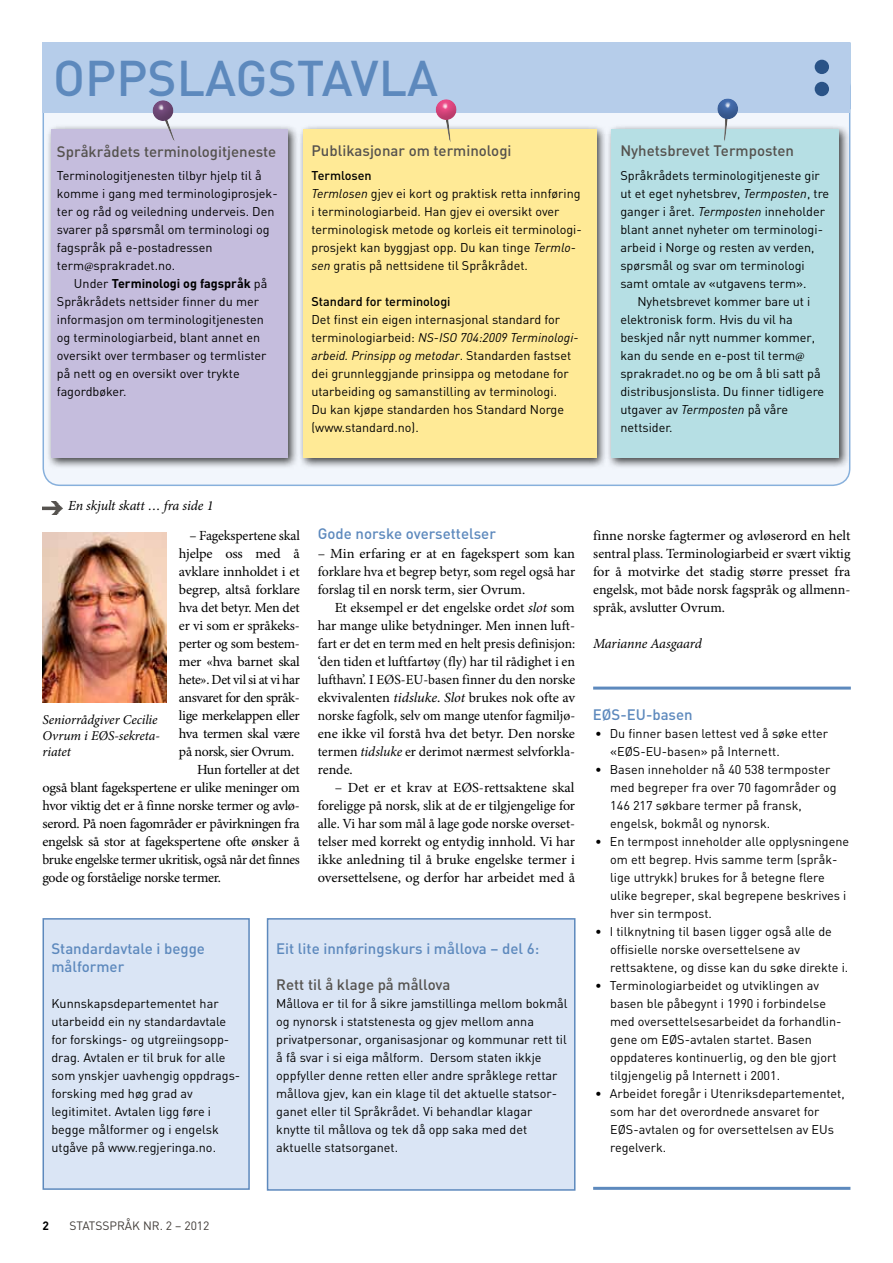
<style>
.page{position:relative;width:893px;height:1263px;background:#fff}
.page>*{position:absolute;margin:0;border:0;box-sizing:border-box;transform-origin:0 0}
.t1{font:500 49.5px "DIN";color:#5d89bd}
.t2{font:500 15px "DIN";color:#55524e}
.t3{font:500 15px/18px "DIN";color:#5d89bd}
.t4{font:13.95px/18px "Minion Pro";letter-spacing:-.015em;color:#000;text-align:justify}
.t5{font:italic 13.95px "Minion Pro";letter-spacing:-.015em;color:#000}
.t6{font:italic 13.5px/16.2px "Minion Pro";letter-spacing:-.005em;color:#000}
.t7{font:12.6px/18px "DIN";color:#000}
.t8{font:500 12.6px "DIN";color:#000}
.t9{font:12px "DIN";color:#413c38}
.t10{font:700 12px "DIN";color:#000}
.s1{font-family:"Minion Pro"}
.s2{font-weight:700}
.s3{font-weight:500}
.s4{font-style:italic}
</style>
<div class="page">
<div style="left:43px;top:70px;width:807px;height:415px;background:#f2f6fc;border-radius:17px"></div>
<div style="left:43px;top:43px;width:807px;height:70px;background:#b6cdea"></div>
<div style="left:815px;top:60px;width:14px;height:14px;background:#2a5387;border-radius:50%"></div>
<div style="left:815px;top:82px;width:14px;height:14px;background:#2a5387;border-radius:50%"></div>
<img style="left:43px;top:501px;width:19px;height:14px">
<div style="left:46px;top:124px;width:252px;height:345px;background:#000;opacity:.75"></div>
<div style="left:51px;top:130px;width:236px;height:328px;background:#c5bddd"></div>
<div style="left:607px;top:124px;width:243px;height:345px;background:#000;opacity:.75"></div>
<div style="left:612px;top:130px;width:227px;height:328px;background:#b6dfe4"></div>
<svg style="left:151px;top:100px;width:28px;height:41px"></svg>
<svg style="left:711px;top:98px;width:34px;height:43px"></svg>
<img style="left:43px;top:532px;width:123px;height:170px">
<div style="left:43px;top:918px;width:207px;height:272px;background:#dae5f5;border:2px solid #5d89bd"></div>
<div style="left:267px;top:918px;width:308px;height:273px;background:#dae5f5;border:2px solid #5d89bd"></div>
<div style="left:298px;top:124px;width:310px;height:345px;background:#000;opacity:.75"></div>
<div style="left:303px;top:130px;width:293px;height:328px;background:#ffea96"></div>
<svg style="left:432px;top:99px;width:30px;height:43px"></svg>
<hr style="left:593px;top:1187px;width:257px;height:3px;background:#5d89bd">
<hr style="left:593px;top:687px;width:258px;height:3px;background:#5d89bd">
<h1 class="t1" style="left:53px;top:47px;width:63px">Oppslagsta</h1>
<h1 class="t1" style="left:351px;top:47px;width:57px">vla</h1>
<p class="t2" style="left:57px;top:142px;width:221px">Språkrådets terminologitjeneste</p>
<p class="t7" style="left:57px;top:166px;width:222px">Terminologitjenesten tilbyr hjelp til å komme i gang med terminologiprosjek&shy;ter og råd og veiledning underveis. Den svarer på spørsmål om terminologi og fagspråk på e-postadressen term<span class="s1">@</span>sprakradet.no.</p>
<p class="t7" style="left:57px;top:274px;width:212px;text-indent:17px">Under <span class="s2">Terminologi og fagspråk</span> på Språkrådets nettsider finner du mer informasjon om terminologitjenesten og terminologiarbeid, blant annet en oversikt over termbaser og termlister på nett og en oversikt over trykte fagordbøker.</p>
<p class="t2" style="left:311px;top:141px;width:202px">Publikasjonar om terminologi</p>
<p class="t7" style="left:311px;top:166px;width:272px"><span class="s3">Termlosen<br></span><span class="s4">Termlosen</span> gjev ei kort og praktisk retta innføring i terminologiarbeid. Han gjev ei oversikt over terminologisk metode og korleis eit terminologi&shy;prosjekt kan byggjast opp. Du kan tinge <span class="s4">Termlo&shy;sen</span> gratis på nettsidene til Språkrådet.</p>
<p class="t8" style="left:311px;top:293px;width:141px">Standard for terminologi</p>
<p class="t7" style="left:311px;top:310px;width:269px">Det finst ein eigen internasjonal standard for terminologiarbeid: <span class="s4">NS-ISO 704:2009 Terminologi&shy;arbeid. Prinsipp og metodar</span>. Standarden fastset dei grunnleggjande prinsippa og metodane for utarbeiding og samanstilling av terminologi.<br>Du kan kjøpe standarden hos Standard Norge (www.standard.no).</p>
<p class="t2" style="left:620px;top:141px;width:175px">Nyhetsbrevet Termposten</p>
<p class="t7" style="left:620px;top:166px;width:210px">Språkrådets terminologitjeneste gir ut et eget nyhetsbrev, <span class="s4">Termposten</span>, tre ganger i året. <span class="s4">Termposten</span> inneholder blant annet nyheter om terminologi&shy;arbeid i Norge og resten av verden, spørsmål og svar om terminologi samt omtale av «utgavens term».</p>
<p class="t7" style="left:620px;top:292px;width:205px;text-indent:17px">Nyhetsbrevet kommer bare ut i elektronisk form. Hvis du vil ha beskjed når nytt nummer kommer, kan du sende en e-post til term<span class="s1">@ </span>sprakradet.no og be om å bli satt på distribusjonslista. Du finner tidligere utgaver av <span class="s4">Termposten</span> på våre nettsider.</p>
<p class="t5" style="left:68px;top:497px;width:147px">En skjult skatt … fra side 1</p>
<p class="t4" style="left:190px;top:527px;width:112px">– Fagekspertene skal</p>
<p class="t4" style="left:179px;top:545px;width:122px">hjelpe oss med å</p>
<p class="t4" style="left:179px;top:563px;width:122px">avklare innholdet i et</p>
<p class="t4" style="left:179px;top:581px;width:122px">begrep, altså forklare</p>
<p class="t4" style="left:179px;top:599px;width:122px">hva det betyr. Men det</p>
<p class="t4" style="left:179px;top:617px;width:122px">er vi som er språkeks-</p>
<p class="t4" style="left:179px;top:635px;width:122px">perter og som bestem-</p>
<p class="t4" style="left:179px;top:653px;width:122px">mer «hva barnet skal</p>
<p class="t4" style="left:179px;top:671px;width:122px">hete». Det vil si at vi har</p>
<p class="t4" style="left:179px;top:689px;width:122px">ansvaret for den språk-</p>
<p class="t4" style="left:179px;top:707px;width:122px">lige merkelappen eller</p>
<p class="t4" style="left:179px;top:725px;width:122px">hva termen skal være</p>
<p class="t4" style="left:179px;top:743px;width:117px">på norsk, sier Ovrum.</p>
<p class="t4" style="left:197px;top:761px;width:104px">Hun forteller at det</p>
<p class="t4" style="left:43px;top:779px;width:259px">også blant fagekspertene er ulike meninger om</p>
<p class="t4" style="left:43px;top:797px;width:259px">hvor viktig det er å finne norske termer og avlø-</p>
<p class="t4" style="left:43px;top:815px;width:259px">serord. På noen fagområder er påvirkningen fra</p>
<p class="t4" style="left:43px;top:833px;width:259px">engelsk så stor at fagekspertene ofte ønsker å</p>
<p class="t4" style="left:43px;top:851px;width:259px">bruke engelske termer ukritisk, også når det finnes</p>
<p class="t4" style="left:43px;top:869px;width:180px">gode og forståelige norske termer.</p>
<p class="t6" style="left:43px;top:712px;width:119px">Seniorrådgiver Cecilie<br>Ovrum i EØS-sekreta&shy;riatet</p>
<p class="t3" style="left:318px;top:524px;width:180px">Gode norske oversettelser</p>
<p class="t4" style="left:318px;top:545px;width:259px">– Min erfaring er at en fagekspert som kan forklare hva et begrep betyr, som regel også har forslag til en norsk term, sier Ovrum.</p>
<p class="t4" style="left:318px;top:599px;width:259px;text-indent:17px">Et eksempel er det engelske ordet <span class="s4">slot</span> som har mange ulike betydninger. Men innen luft&shy;fart er det en term med en helt presis definisjon: ‘den tiden et luftfartøy (fly) har til rådighet i en lufthavn’. I EØS-EU-basen finner du den norske ekvivalenten <span class="s4">tidsluke</span>. <span class="s4">Slot</span> brukes nok ofte av norske fagfolk, selv om mange utenfor fagmiljø&shy;ene ikke vil forstå hva det betyr. Den norske termen <span class="s4">tidsluke</span> er derimot nærmest selvforkla&shy;rende.</p>
<p class="t4" style="left:318px;top:779px;width:259px;text-indent:17px">– Det er et krav at EØS-rettsaktene skal foreligge på norsk, slik at de er tilgjengelige for alle. Vi har som mål å lage gode norske overset&shy;telser med korrekt og entydig innhold. Vi har ikke anledning til å bruke engelske termer i oversettelsene, og derfor har arbeidet med å</p>
<p class="t3" style="left:51px;top:939px;width:155px">Standardavtale i begge målformer</p>
<p class="t7" style="left:51px;top:994px;width:190px">Kunnskapsdepartementet har utarbeidd ein ny standardavtale for forskings- og utgreiingsopp&shy;drag. Avtalen er til bruk for alle som ynskjer uavhengig oppdrags&shy;forsking med høg grad av legitimitet. Avtalen ligg føre i begge målformer og i engelsk utgåve på www.regjeringa.no.</p>
<p class="t3" style="left:276px;top:939px;width:264px">Eit lite innføringskurs i mållova – del 6:</p>
<p class="t2" style="left:276px;top:975px;width:176px">Rett til å klage på mållova</p>
<p class="t7" style="left:276px;top:994px;width:293px">Mållova er til for å sikre jamstillinga mellom bokmål og nynorsk i statstenesta og gjev mellom anna privatpersonar, organisasjonar og kommunar rett til å få svar i si eiga målform. Dersom staten ikkje oppfyller denne retten eller andre språklege rettar mållova gjev, kan ein klage til det aktuelle statsor&shy;ganet eller til Språkrådet. Vi behandlar klagar knytte til mållova og tek då opp saka med det aktuelle statsorganet.</p>
<p class="t4" style="left:593px;top:527px;width:259px">finne norske fagtermer og avløserord en helt sentral plass. Terminologiarbeid er svært viktig for å motvirke det stadig større presset fra engelsk, mot både norsk fagspråk og allmenn&shy;språk, avslutter Ovrum.</p>
<p class="t5" style="left:593px;top:635px;width:110px">Marianne Aasgaard</p>
<p class="t3" style="left:593px;top:705px;width:101px">EØS-EU-basen</p>
<p class="t7" style="left:610px;top:724px;width:219px;text-indent:-15px">• Du finner basen lettest ved å søke etter «EØS-EU-basen» på Internett.</p>
<p class="t7" style="left:610px;top:760px;width:228px;text-indent:-15px">• Basen inneholder nå 40 538 termposter med begreper fra over 70 fagområder og 146 217 søkbare termer på fransk, engelsk, bokmål og nynorsk.</p>
<p class="t7" style="left:610px;top:832px;width:240px;text-indent:-15px">• En termpost inneholder alle opplysningene om ett begrep. Hvis samme term (språk&shy;lige uttrykk) brukes for å betegne flere ulike begreper, skal begrepene beskrives i hver sin termpost.</p>
<p class="t7" style="left:610px;top:922px;width:240px;text-indent:-15px">• I tilknytning til basen ligger også alle de offisielle norske oversettelsene av rettsaktene, og disse kan du søke direkte i.</p>
<p class="t7" style="left:610px;top:976px;width:233px;text-indent:-15px">• Terminologiarbeidet og utviklingen av basen ble påbegynt i 1990 i forbindelse med oversettelsesarbeidet da forhandlin&shy;gene om EØS-avtalen startet. Basen oppdateres kontinuerlig, og den ble gjort tilgjengelig på Internett i 2001.</p>
<p class="t7" style="left:610px;top:1084px;width:236px;text-indent:-15px">• Arbeidet foregår i Utenriksdepartementet, som har det overordnede ansvaret for EØS-avtalen og for oversettelsen av EUs regelverk.</p>
<p class="t10" style="left:43px;top:1218px;width:8px">2</p>
<p class="t9" style="left:69px;top:1218px;width:142px">STATSSPRÅK NR. 2 – 2012</p>
</div>
